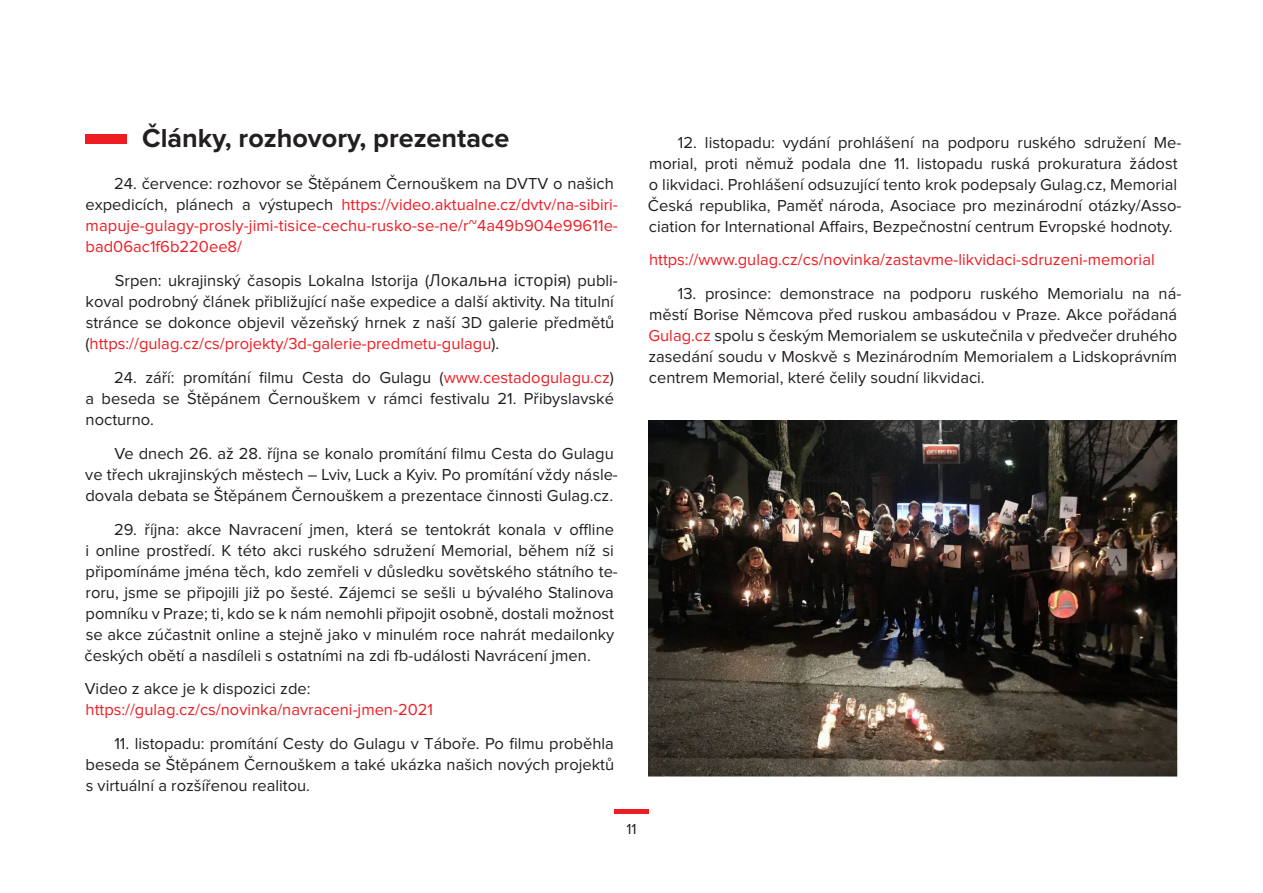
<style>
.page{position:relative;width:1263px;height:893px;background:#fff}
.page>*{position:absolute;margin:0;border:0;box-sizing:border-box;transform-origin:0 0}
.t1{font:700 27px "Proxima Nova";color:#231f20}
.text{font:16.5px/21px "Proxima Nova";color:#231f20}
.text-2{font:16.5px/21px "Proxima Nova";color:#ee1d23}
.t2{font:15px "Proxima Nova";color:#231f20}
.s1{color:#231f20}
.s2{font-family:"Open Sans"}
.s3{color:#ee1d23}
</style>
<div class="page">
<hr style="left:614px;top:810px;width:34px;height:4px;background:#ee1d23">
<div style="left:85px;top:135px;width:41px;height:9px;background:#ee1d23"></div>
<img style="left:648px;top:421px;width:530px;height:356px">
<p class="t1" style="left:142px;top:125px;width:369px">Články, rozhovory, prezentace</p>
<p class="text-2" style="left:85px;top:174px;width:534px;text-indent:29px"><span class="s1">24. července: rozhovor se Štěpánem Černouškem na DVTV o našich expedicích, plánech a výstupech</span> https://video.aktualne.cz/dvtv/na-sibiri&shy;mapuje-gulagy-prosly-jimi-tisice-cechu-rusko-se-ne/r~4a49b904e99611e&shy;bad06ac1f6b220ee8/</p>
<p class="text" style="left:86px;top:271px;width:534px;text-indent:29px">Srpen: ukrajinský časopis Lokalna Istorija (<span class="s2">Локальна історія</span>) publi&shy;koval podrobný článek přibližující naše expedice a další aktivity. Na titulní stránce se dokonce objevil vězeňský hrnek z naší 3D galerie předmětů (<span class="s3">https://gulag.cz/cs/projekty/3d-galerie-predmetu-gulagu</span>).</p>
<p class="text" style="left:85px;top:368px;width:530px;text-align:justify;text-indent:29px">24. září: promítání filmu Cesta do Gulagu (<span class="s3">www.cestadogulagu.cz</span>) a beseda se Štěpánem Černouškem v rámci festivalu 21. Přibyslavské nocturno.</p>
<p class="text" style="left:85px;top:443px;width:534px;text-indent:29px">Ve dnech 26. až 28. října se konalo promítání filmu Cesta do Gulagu ve třech ukrajinských městech – Lviv, Luck a Kyiv. Po promítání vždy násle&shy;dovala debata se Štěpánem Černouškem a prezentace činnosti Gulag.cz.</p>
<p class="text" style="left:85px;top:519px;width:535px;text-indent:30px">29. října: akce Navracení jmen, která se tentokrát konala v offline i online prostředí. K této akci ruského sdružení Memorial, během níž si připomínáme jména těch, kdo zemřeli v důsledku sovětského státního te&shy;roru, jsme se připojili již po šesté. Zájemci se sešli u bývalého Stalinova pomníku v Praze; ti, kdo se k nám nemohli připojit osobně, dostali možnost se akce zúčastnit online a stejně jako v minulém roce nahrát medailonky českých obětí a nasdíleli s ostatními na zdi fb-události Navrácení jmen.</p>
<p class="text-2" style="left:85px;top:679px;width:350px"><span class="s1">Video z akce je k dispozici zde: </span>https://gulag.cz/cs/novinka/navraceni-jmen-2021</p>
<p class="text" style="left:86px;top:734px;width:530px;text-align:justify;text-indent:29px">11. listopadu: promítání Cesty do Gulagu v Táboře. Po filmu proběhla beseda se Štěpánem Černouškem a také ukázka našich nových projektů s virtuální a rozšířenou realitou.</p>
<p class="t2" style="left:626px;top:822px;width:12px">11</p>
<p class="text" style="left:648px;top:132px;width:535px;text-indent:30px">12. listopadu: vydání prohlášení na podporu ruského sdružení Me&shy;morial, proti němuž podala dne 11. listopadu ruská prokuratura žádost o likvidaci. Prohlášení odsuzující tento krok podepsaly Gulag.cz, Memorial Česká republika, Paměť národa, Asociace pro mezinárodní otázky/Asso&shy;ciation for International Affairs, Bezpečnostní centrum Evropské hodnoty.</p>
<p class="text-2" style="left:649px;top:250px;width:507px">https://www.gulag.cz/cs/novinka/zastavme-likvidaci-sdruzeni-memorial</p>
<p class="text" style="left:648px;top:284px;width:534px;text-indent:29px">13. prosince: demonstrace na podporu ruského Memorialu na ná&shy;městí Borise Němcova před ruskou ambasádou v Praze. Akce pořádaná <span class="s3">Gulag.cz</span> spolu s českým Memorialem se uskutečnila v předvečer druhého zasedání soudu v Moskvě s Mezinárodním Memorialem a Lidskoprávním centrem Memorial, které čelily soudní likvidaci.</p>
</div>
